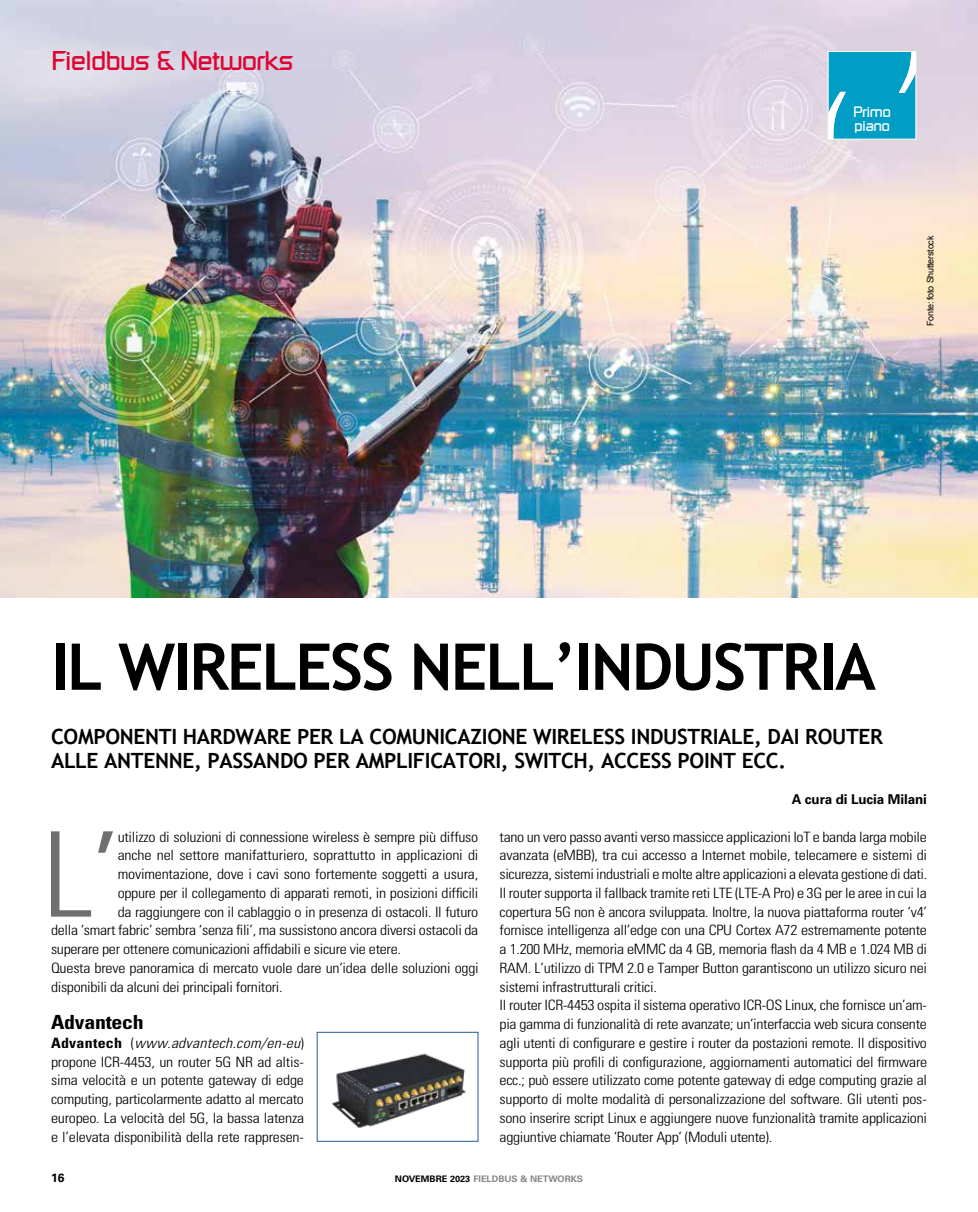
<style>
.page{position:relative;width:978px;height:1212px;background:#fff}
.page>*{position:absolute;margin:0;border:0;box-sizing:border-box;transform-origin:0 0}
.t1{font:300 condensed 118.2px "Univers LT Std";color:#706f6f;scale:1.12 1}
.t2{font:700 64.5px "Trebuchet MS";letter-spacing:-.03em;color:#000}
.t3{font:27px "Russell Square LT";letter-spacing:-.04em;color:#dd0432}
.t4{font:700 21px/24px "Trebuchet MS";letter-spacing:-.015em;color:#000}
.t5{font:700 condensed 19.5px "Univers LT Std";letter-spacing:-.01em;color:#000;scale:1.12 1}
.t6{font:15px/13.5px "Russell Square LT";letter-spacing:-.04em;color:#fff}
.t7{font:300 condensed 14.25px/18.8px "Univers LT Std";letter-spacing:-.02em;color:#000;scale:1.12 1}
.t8{font:700 13.5px "Univers LT Std";letter-spacing:-.01em;color:#000}
.t9{font:700 12px "Univers LT Std";color:#000}
.t10{font:700 9px "Univers LT Std";color:#878787}
.t11{font:9px "Arial";letter-spacing:-.025em;color:#000}
.s1{font-weight:700}
.s2{font-style:italic}
.s3{color:#000}
</style>
<div class="page">
<img style="left:0;top:0;width:978px;height:598px">
<svg style="left:830px;top:53px;width:84px;height:84px;background:#11a3c8"></svg>
<div style="left:828px;top:51px;width:88px;height:88px;border:1px solid #fff"></div>
<img style="left:332px;top:1053px;width:134px;height:75px">
<div style="left:317px;top:1032px;width:161px;height:110px;border:1px solid #275b9b"></div>
<h3 class="t3" style="left:51px;top:45px;width:244px">Fieldbus &amp; Networks</h3>
<p class="t6" style="left:853px;top:105px;width:39px">Primo piano</p>
<p class="t11" style="left:924px;top:326px;width:92px;rotate:-90deg">Fonte: foto Shutterstock</p>
<h2 class="t2" style="left:51px;top:626px;width:826px">IL WIRELESS NELL’INDUSTRIA</h2>
<h3 class="t4" style="left:51px;top:724px;width:834px">COMPONENTI HARDWARE PER LA COMUNICAZIONE WIRELESS INDUSTRIALE, DAI ROUTER<br>ALLE ANTENNE, PASSANDO PER AMPLIFICATORI, SWITCH, ACCESS POINT ECC.</h3>
<h1 class="t1" style="left:42px;top:804px;width:71px">L’</h1>
<p class="t7" style="left:118px;top:827px;width:323px">utilizzo di soluzioni di connessione wireless è sempre più diffuso</p>
<p class="t7" style="left:118px;top:846px;width:324px">anche nel settore manifatturiero, soprattutto in applicazioni di</p>
<p class="t7" style="left:118px;top:865px;width:323px">movimentazione, dove i cavi sono fortemente soggetti a usura,</p>
<p class="t7" style="left:118px;top:883px;width:324px">oppure per il collegamento di apparati remoti, in posizioni difficili</p>
<p class="t7" style="left:118px;top:902px;width:323px">da raggiungere con il cablaggio o in presenza di ostacoli. Il futuro</p>
<p class="t7" style="left:51px;top:921px;width:383px">della ‘smart fabric’ sembra ‘senza fili’, ma sussistono ancora diversi ostacoli da</p>
<p class="t7" style="left:51px;top:940px;width:314px">superare per ottenere comunicazioni affidabili e sicure vie etere.</p>
<p class="t7" style="left:51px;top:958px;width:383px">Questa breve panoramica di mercato vuole dare un’idea delle soluzioni oggi</p>
<p class="t7" style="left:51px;top:977px;width:208px">disponibili da alcuni dei principali fornitori.</p>
<h3 class="t5" style="left:51px;top:1010px;width:84px">Advantech</h3>
<p class="t7" style="left:51px;top:1033px;width:228px;text-align:justify"><span class="s1">Advantech</span> (<span class="s2">www.advantech.com/en-eu</span>) propone ICR-4453, un router 5G NR ad altis&shy;sima velocità e un potente gateway di edge computing, particolarmente adatto al mercato europeo. La velocità del 5G, la bassa latenza e l’elevata disponibilità della rete rappresen-</p>
<p class="t8" style="left:792px;top:791px;width:137px">A cura di Lucia Milani</p>
<p class="t7" style="left:500px;top:827px;width:383px">tano un vero passo avanti verso massicce applicazioni IoT e banda larga mobile avanzata (eMBB), tra cui accesso a Internet mobile, telecamere e sistemi di sicurezza, sistemi industriali e molte altre applicazioni a elevata gestione di dati.<br>Il router supporta il fallback tramite reti LTE (LTE-A Pro) e 3G per le aree in cui la copertura 5G non è ancora sviluppata. Inoltre, la nuova piattaforma router ‘v4’ fornisce intelligenza all’edge con una CPU Cortex A72 estremamente potente a 1.200 MHz, memoria eMMC da 4 GB, memoria flash da 4 MB e 1.024 MB di RAM. L’utilizzo di TPM 2.0 e Tamper Button garantiscono un utilizzo sicuro nei sistemi infrastrutturali critici.<br>Il router ICR-4453 ospita il sistema operativo ICR-OS Linux, che fornisce un’am&shy;pia gamma di funzionalità di rete avanzate; un’interfaccia web sicura consente agli utenti di configurare e gestire i router da postazioni remote. Il dispositivo supporta più profili di configurazione, aggiornamenti automatici del firmware ecc.; può essere utilizzato come potente gateway di edge computing grazie al supporto di molte modalità di personalizzazione del software. Gli utenti pos&shy;sono inserire script Linux e aggiungere nuove funzionalità tramite applicazioni aggiuntive chiamate ‘Router App’ (Moduli utente).</p>
<p class="t9" style="left:51px;top:1171px;width:15px">16</p>
<p class="t10" style="left:395px;top:1174px;width:190px"><span class="s3">NOVEMBRE 2023</span> FIELDBUS &amp; NETWORKS</p>
</div>
